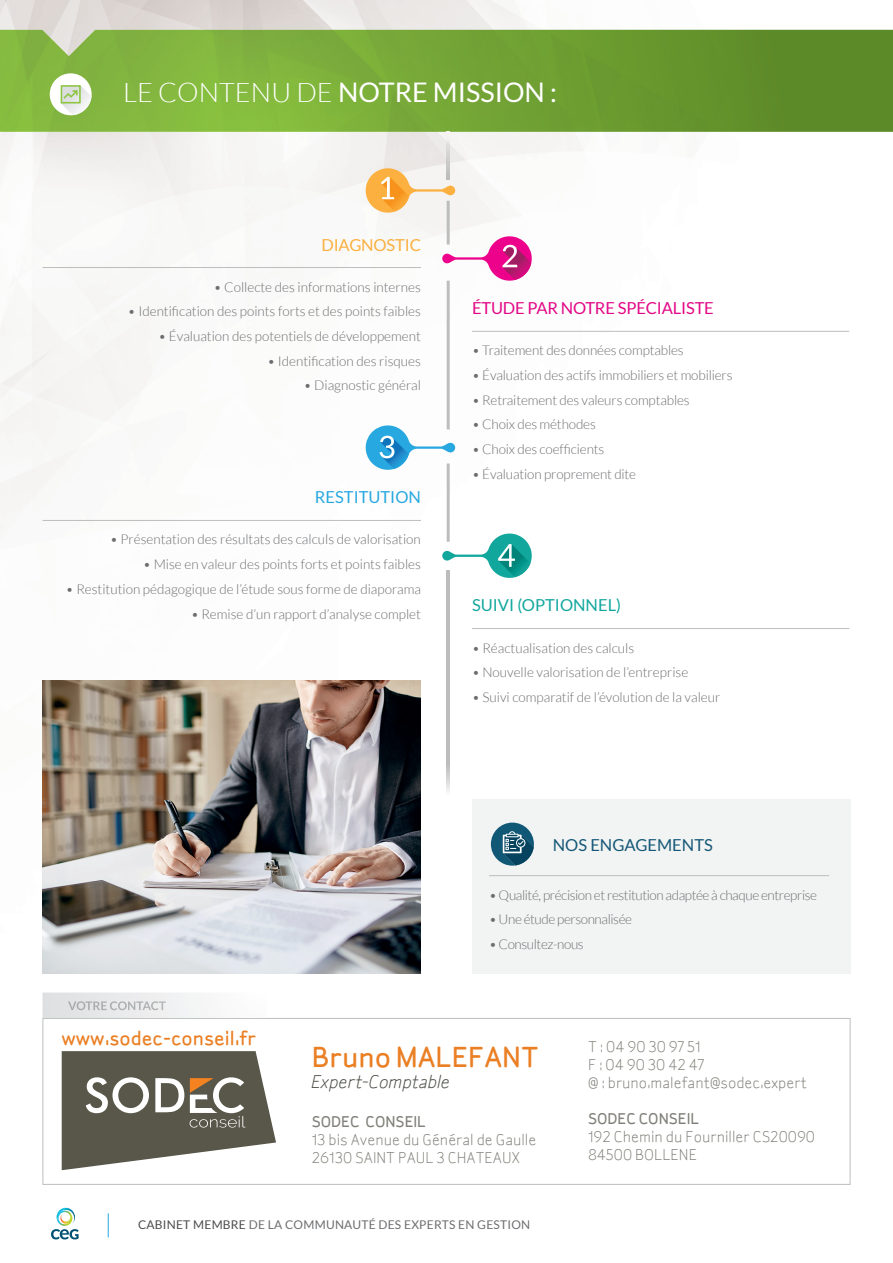
<style>
.page{position:relative;width:893px;height:1263px;background:#fff}
.page>*{position:absolute;margin:0;border:0;box-sizing:border-box;transform-origin:0 0}
.t1{font:500 28.05px "Sylvia";color:#ea7f24}
.t2{font:27px "Lato";color:#fff}
.t3{font:500 19.35px "Sylvia";color:#ea7f24}
.t4{font:italic 17.85px "Sylvia";color:#4b4f46}
.t5{font:16.5px "Lato";letter-spacing:-.01em;color:#e20786}
.t6{font:16.5px "Lato";color:#12a79d}
.t7{font:16.5px "Lato";color:#145877}
.t8{font:16.5px "Lato";color:#27a8e0}
.t9{font:16.5px "Lato";letter-spacing:-.01em;color:#fbb03f}
.t10{font:15.15px/18.1px "Sylvia";color:#81807a}
.t11{font:500 15.15px "Sylvia";color:#81807a}
.t12{font:300 13.5px "Lato";color:#6c6d70}
.t13{font:300 13.5px "Lato";letter-spacing:-.03em;color:#6c6d70}
.t14{font:12px "Lato";letter-spacing:.02em;color:#6c6d70}
.s1{font-weight:300}
.s2{color:#4b4c4d}
</style>
<div class="page">
<img style="left:0;top:0;width:893px;height:1240px">
<img style="left:43px;top:680px;width:378px;height:294px">
<div style="left:43px;top:1018px;width:807px;height:167px;background:#fff;border:1px solid #bcbebe"></div>
<img style="left:43px;top:992px;width:223px;height:26px">
<img style="left:68px;top:1001px;width:98px;height:9px">
<div style="left:472px;top:799px;width:378px;height:175px;background:#f2f3f3"></div>
<img style="left:0;top:30px;width:893px;height:102px">
<div style="left:50px;top:73px;width:42px;height:42px;background:#fff;border-radius:50%"></div>
<svg style="left:61px;top:85px;width:31px;height:30px"></svg>
<svg style="left:491px;top:823px;width:43px;height:43px"></svg>
<img style="left:447px;top:578px;width:3px;height:217px">
<hr style="left:447px;top:463px;width:3px;height:79px;background:#bcbebe">
<hr style="left:447px;top:281px;width:3px;height:148px;background:#bcbebe">
<hr style="left:447px;top:201px;width:3px;height:43px;background:#bcbebe">
<img style="left:447px;top:132px;width:3px;height:36px">
<svg style="left:366px;top:168px;width:89px;height:45px"></svg>
<svg style="left:442px;top:236px;width:90px;height:45px"></svg>
<svg style="left:108px;top:1213px;width:1px;height:24px"></svg>
<svg style="left:51px;top:1208px;width:28px;height:31px"></svg>
<svg style="left:366px;top:425px;width:89px;height:45px"></svg>
<svg style="left:442px;top:534px;width:90px;height:44px"></svg>
<hr style="left:489px;top:875px;width:340px;height:1px;background:#bcbebe">
<hr style="left:43px;top:267px;width:378px;height:1px;background:#bcbebe">
<hr style="left:43px;top:520px;width:378px;height:1px;background:#bcbebe">
<hr style="left:472px;top:628px;width:377px;height:1px;background:#bcbebe">
<hr style="left:472px;top:331px;width:377px;height:1px;background:#bcbebe">
<svg style="left:62px;top:1051px;width:214px;height:119px"></svg>
<h2 class="t2" style="left:123px;top:77px;width:435px"><span class="s1">LE CONTENU DE</span> NOTRE MISSION :</h2>
<p class="t9" style="left:321px;top:236px;width:101px">DIAGNOSTIC</p>
<p class="t12" style="left:214px;top:279px;width:209px">• Collecte des informations internes</p>
<p class="t12" style="left:128px;top:304px;width:294px">• Identification des points forts et des points faibles</p>
<p class="t12" style="left:158px;top:329px;width:264px">• Évaluation des potentiels de développement</p>
<p class="t12" style="left:267px;top:354px;width:155px">• Identification des risques</p>
<p class="t12" style="left:304px;top:378px;width:119px">• Diagnostic général</p>
<p class="t8" style="left:315px;top:488px;width:107px">RESTITUTION</p>
<p class="t12" style="left:110px;top:532px;width:312px">• Présentation des résultats des calculs de valorisation</p>
<p class="t12" style="left:143px;top:557px;width:279px">• Mise en valeur des points forts et points faibles</p>
<p class="t12" style="left:66px;top:582px;width:356px">• Restitution pédagogique de l’étude sous forme de diaporama</p>
<p class="t12" style="left:191px;top:606px;width:231px">• Remise d’un rapport d’analyse complet</p>
<p class="t5" style="left:472px;top:299px;width:243px">ÉTUDE PAR NOTRE SPÉCIALISTE</p>
<p class="t12" style="left:472px;top:343px;width:213px">• Traitement des données comptables</p>
<p class="t12" style="left:472px;top:368px;width:262px">• Évaluation des actifs immobiliers et mobiliers</p>
<p class="t12" style="left:472px;top:393px;width:219px">• Retraitement des valeurs comptables</p>
<p class="t12" style="left:472px;top:417px;width:125px">• Choix des méthodes</p>
<p class="t12" style="left:472px;top:442px;width:134px">• Choix des coefficients</p>
<p class="t12" style="left:472px;top:467px;width:166px">• Évaluation proprement dite</p>
<p class="t6" style="left:472px;top:596px;width:151px">SUIVI (OPTIONNEL)</p>
<p class="t12" style="left:472px;top:640px;width:164px">• Réactualisation des calculs</p>
<p class="t12" style="left:472px;top:665px;width:218px">• Nouvelle valorisation de l’entreprise</p>
<p class="t12" style="left:472px;top:690px;width:250px">• Suivi comparatif de l’évolution de la valeur</p>
<p class="t7" style="left:553px;top:835px;width:162px">NOS ENGAGEMENTS</p>
<p class="t13" style="left:489px;top:887px;width:330px">• Qualité, précision et restitution adaptée à chaque entreprise</p>
<p class="t13" style="left:489px;top:912px;width:145px">• Une étude personnalisée</p>
<p class="t13" style="left:489px;top:937px;width:96px">• Consultez-nous</p>
<h3 class="t3" style="left:62px;top:1027px;width:196px">www.sodec-conseil.fr</h3>
<h1 class="t1" style="left:312px;top:1040px;width:228px">Bruno MALEFANT</h1>
<h3 class="t4" style="left:312px;top:1072px;width:140px">Expert-Comptable</h3>
<p class="t11" style="left:312px;top:1112px;width:116px">SODEC CONSEIL</p>
<p class="t10" style="left:312px;top:1130px;width:226px">13 bis Avenue du Général de Gaulle<br>26130 SAINT PAUL 3 CHATEAUX</p>
<p class="t14" style="left:138px;top:1218px;width:394px"><span class="s2">CABINET MEMBRE</span> DE LA COMMUNAUTÉ DES EXPERTS EN GESTION</p>
<p class="t10" style="left:588px;top:1038px;width:221px">T : 04 90 30 97 51<br>F : 04 90 30 42 47<br>@ : bruno.malefant@sodec.expert</p>
<p class="t11" style="left:588px;top:1109px;width:113px">SODEC CONSEIL</p>
<p class="t10" style="left:588px;top:1127px;width:229px">192 Chemin du Fourniller CS20090<br>84500 BOLLENE</p>
</div>
